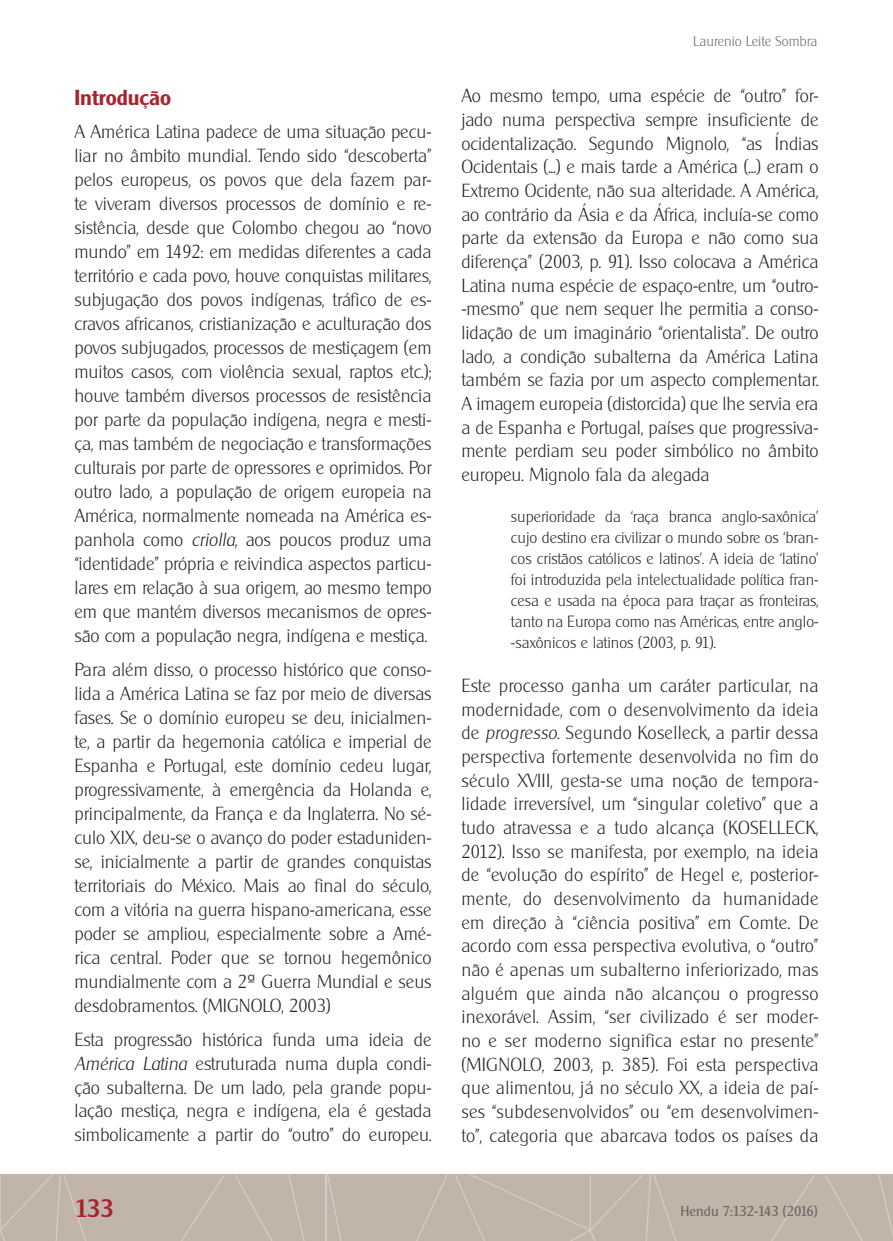
<style>
.page{position:relative;width:893px;height:1241px;background:#fff}
.page>*{position:absolute;margin:0;border:0;box-sizing:border-box;transform-origin:0 0}
.t1{font:500 24.5px "Cleargothic";color:#a7232f}
.t2{font:600 21px "Cleargothic";color:#a7232f}
.t3{font:200 18.38px/24px "Cleargothic";color:#231f20;text-align:justify}
.t4{font:200 15.75px/21px "Cleargothic";color:#231f20;text-align:justify}
.t5{font:14px "Cleargothic";color:#716662}
.t6{font:200 14px "Cleargothic";color:#716662}
.s1{font-style:italic}
</style>
<div class="page">
<div style="left:0;top:1174px;width:893px;height:66px;background:#c1b5aa"></div>
<hr style="left:326px;top:1174px;width:1px;height:66px;background:#d4ccc5">
<svg style="left:288px;top:1175px;width:17px;height:65px"></svg>
<svg style="left:235px;top:1175px;width:37px;height:65px"></svg>
<svg style="left:182px;top:1175px;width:43px;height:65px"></svg>
<svg style="left:0;top:1175px;width:86px;height:65px"></svg>
<svg style="left:878px;top:1175px;width:15px;height:61px"></svg>
<svg style="left:825px;top:1175px;width:37px;height:65px"></svg>
<svg style="left:772px;top:1175px;width:43px;height:65px"></svg>
<svg style="left:455px;top:1175px;width:221px;height:65px"></svg>
<svg style="left:417px;top:1175px;width:31px;height:65px"></svg>
<svg style="left:327px;top:1175px;width:14px;height:65px"></svg>
<p class="t2" style="left:74px;top:84px;width:98px">Introdução</p>
<p class="t3" style="left:74px;top:120px;width:359px">A América Latina padece de uma situação pecu&shy;liar no âmbito mundial. Tendo sido “descoberta” pelos europeus, os povos que dela fazem par&shy;te viveram diversos processos de domínio e re&shy;sistência, desde que Colombo chegou ao “novo mundo” em 1492: em medidas diferentes a cada território e cada povo, houve conquistas militares, subjugação dos povos indígenas, tráfico de es&shy;cravos africanos, cristianização e aculturação dos povos subjugados, processos de mestiçagem (em muitos casos, com violência sexual, raptos etc.); houve também diversos processos de resistência por parte da população indígena, negra e mesti&shy;ça, mas também de negociação e transformações culturais por parte de opressores e oprimidos. Por outro lado, a população de origem europeia na América, normalmente nomeada na América es&shy;panhola como <span class="s1">criolla</span>, aos poucos produz uma “identidade” própria e reivindica aspectos particu&shy;lares em relação à sua origem, ao mesmo tempo em que mantém diversos mecanismos de opres&shy;são com a população negra, indígena e mestiça.</p>
<p class="t3" style="left:74px;top:657px;width:359px">Para além disso, o processo histórico que conso&shy;lida a América Latina se faz por meio de diversas fases. Se o domínio europeu se deu, inicialmen&shy;te, a partir da hegemonia católica e imperial de Espanha e Portugal, este domínio cedeu lugar, progressivamente, à emergência da Holanda e, principalmente, da França e da Inglaterra. No sé&shy;culo XIX, deu-se o avanço do poder estaduniden&shy;se, inicialmente a partir de grandes conquistas territoriais do México. Mais ao final do século, com a vitória na guerra hispano-americana, esse poder se ampliou, especialmente sobre a Amé&shy;rica central. Poder que se tornou hegemônico mundialmente com a 2ª Guerra Mundial e seus desdobramentos. (MIGNOLO, 2003)</p>
<p class="t3" style="left:74px;top:1026px;width:359px">Esta progressão histórica funda uma ideia de <span class="s1">América Latina</span> estruturada numa dupla condi&shy;ção subalterna. De um lado, pela grande popu&shy;lação mestiça, negra e indígena, ela é gestada simbolicamente a partir do “outro” do europeu.</p>
<p class="t6" style="left:693px;top:33px;width:126px">Laurenio Leite Sombra</p>
<p class="t3" style="left:461px;top:84px;width:359px">Ao mesmo tempo, uma espécie de “outro” for&shy;jado numa perspectiva sempre insuficiente de ocidentalização. Segundo Mignolo, “as Índias Ocidentais (...) e mais tarde a América (...) eram o Extremo Ocidente, não sua alteridade. A América, ao contrário da Ásia e da África, incluía-se como parte da extensão da Europa e não como sua diferença” (2003, p. 91). Isso colocava a América Latina numa espécie de espaço-entre, um “outro--mesmo” que nem sequer lhe permitia a conso&shy;lidação de um imaginário “orientalista”. De outro lado, a condição subalterna da América Latina também se fazia por um aspecto complementar.<br>A imagem europeia (distorcida) que lhe servia era a de Espanha e Portugal, países que progressiva&shy;mente perdiam seu poder simbólico no âmbito europeu. Mignolo fala da alegada</p>
<p class="t4" style="left:511px;top:506px;width:309px">superioridade da ‘raça branca anglo-saxônica’ cujo destino era civilizar o mundo sobre os ‘bran&shy;cos cristãos católicos e latinos’. A ideia de ‘latino’ foi introduzida pela intelectualidade política fran&shy;cesa e usada na época para traçar as fronteiras, tanto na Europa como nas Américas, entre anglo--saxônicos e latinos (2003, p. 91).</p>
<p class="t3" style="left:461px;top:673px;width:359px">Este processo ganha um caráter particular, na modernidade, com o desenvolvimento da ideia de <span class="s1">progresso</span>. Segundo Koselleck, a partir dessa perspectiva fortemente desenvolvida no fim do século XVIII, gesta-se uma noção de tempora&shy;lidade irreversível, um “singular coletivo” que a tudo atravessa e a tudo alcança (KOSELLECK, 2012). Isso se manifesta, por exemplo, na ideia de “evolução do espírito” de Hegel e, posterior&shy;mente, do desenvolvimento da humanidade em direção à “ciência positiva” em Comte. De acordo com essa perspectiva evolutiva, o “outro” não é apenas um subalterno inferiorizado, mas alguém que ainda não alcançou o progresso inexorável. Assim, “ser civilizado é ser moder&shy;no e ser moderno significa estar no presente” (MIGNOLO, 2003, p. 385). Foi esta perspectiva que alimentou, já no século XX, a ideia de paí&shy;ses “subdesenvolvidos” ou “em desenvolvimen&shy;to”, categoria que abarcava todos os países da</p>
<h1 class="t1" style="left:75px;top:1192px;width:40px">133</h1>
<p class="t5" style="left:680px;top:1202px;width:139px">Hendu 7:132-143 (2016)</p>
</div>
